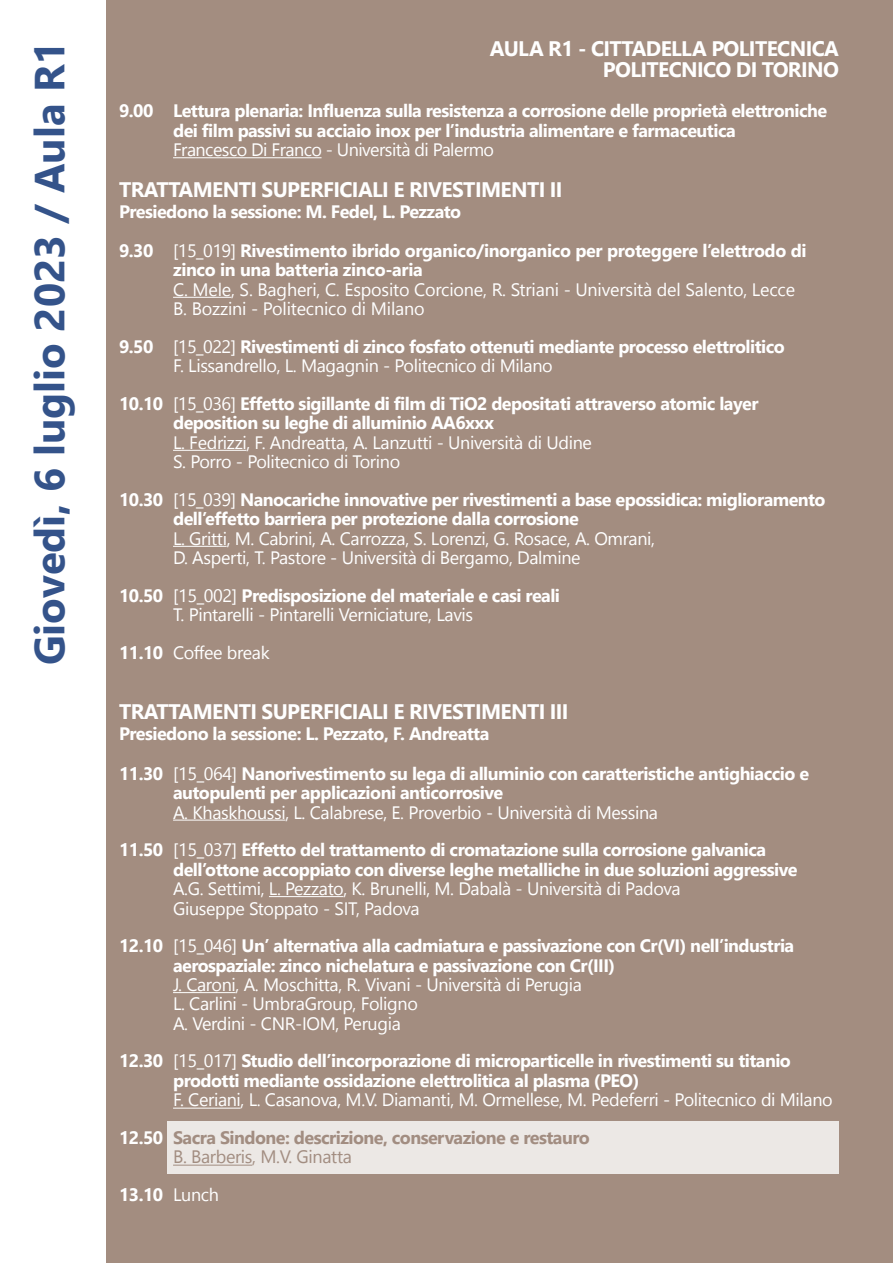
<style>
.page{position:relative;width:893px;height:1263px;background:#fff}
.page>*{position:absolute;margin:0;border:0;box-sizing:border-box;transform-origin:0 0}
.t1{font:700 42px "Nirmala UI";color:#34538a}
.t2{font:700 21px/21px "Nirmala UI";letter-spacing:-.03em;color:#fff;text-align:right}
.t3{font:700 18px/19.5px "Nirmala UI";letter-spacing:-.03em;color:#fff}
.t4{font:18px/19.5px "Nirmala UI";letter-spacing:-.02em;color:#fff}
.t5{font:18px/37.5px "Nirmala UI";letter-spacing:-.02em;color:#a28d81}
.s1{font-weight:400}
.s2{font-weight:700}
.s3{font-weight:700;color:#a28d81}
.s4{font-weight:700;color:#fff}
.s5{color:#fff}
</style>
<div class="page">
<div style="left:105px;top:0;width:788px;height:1263px;background:#a38d80"></div>
<div style="left:168px;top:1121px;width:671px;height:53px;background:#ece8e5"></div>
<hr style="left:173px;top:157px;width:149px;height:1px;background:#fff">
<hr style="left:173px;top:297px;width:58px;height:1px;background:#fff">
<hr style="left:173px;top:450px;width:73px;height:1px;background:#fff">
<hr style="left:173px;top:546px;width:54px;height:1px;background:#fff">
<hr style="left:173px;top:820px;width:112px;height:1px;background:#fff">
<hr style="left:269px;top:896px;width:74px;height:1px;background:#fff">
<hr style="left:173px;top:992px;width:63px;height:1px;background:#fff">
<hr style="left:173px;top:1108px;width:68px;height:1px;background:#fff">
<hr style="left:173px;top:1165px;width:79px;height:1px;background:#a28d81">
<h1 class="t1" style="left:15px;top:665px;width:626px;rotate:-90deg">Giovedì, 6 luglio 2023 / Aula R1</h1>
<p class="t2" style="left:490px;top:37px;width:351px">AULA R1 - CITTADELLA POLITECNICA<br>POLITECNICO DI TORINO</p>
<p class="t3" style="left:173px;top:100px;width:656px;text-indent:-54px">9.00 Lettura plenaria: Influenza sulla resistenza a corrosione delle proprietà elettroniche dei film passivi su acciaio inox per l’industria alimentare e farmaceutica</p>
<p class="t4" style="left:173px;top:139px;width:323px">Francesco Di Franco - Università di Palermo</p>
<p class="t2" style="left:119px;top:178px;width:445px">TRATTAMENTI SUPERFICIALI E RIVESTIMENTI II</p>
<p class="t3" style="left:119px;top:191px;width:689px;line-height:39px">Presiedono la sessione: M. Fedel, L. Pezzato<br>9.30 <span class="s1">[15_019]</span> Rivestimento ibrido organico/inorganico per proteggere l’elettrodo di</p>
<p class="t3" style="left:173px;top:259px;width:251px">zinco in una batteria zinco-aria</p>
<p class="t4" style="left:173px;top:278px;width:623px">C. Mele, S. Bagheri, C. Esposito Corcione, R. Striani - Università del Salento, Lecce<br>B. Bozzini - Politecnico di Milano</p>
<p class="t3" style="left:173px;top:336px;width:613px;text-indent:-54px">9.50 <span class="s1">[15_022]</span> Rivestimenti di zinco fosfato ottenuti mediante processo elettrolitico<br><span class="s1">F. Lissandrello, L. Magagnin - Politecnico di Milano</span></p>
<p class="t3" style="left:173px;top:393px;width:587px;text-indent:-54px">10.10 <span class="s1">[15_036]</span> Effetto sigillante di film di TiO2 depositati attraverso atomic layer deposition su leghe di alluminio AA6xxx</p>
<p class="t4" style="left:173px;top:431px;width:420px">L. Fedrizzi, F. Andreatta, A. Lanzutti - Università di Udine<br>S. Porro - Politecnico di Torino</p>
<p class="t3" style="left:173px;top:489px;width:654px;text-indent:-54px">10.30 <span class="s1">[15_039]</span> Nanocariche innovative per rivestimenti a base epossidica: miglioramento dell’effetto barriera per protezione dalla corrosione</p>
<p class="t4" style="left:173px;top:527px;width:484px">L. Gritti, M. Cabrini, A. Carrozza, S. Lorenzi, G. Rosace, A. Omrani,<br>D. Asperti, T. Pastore - Università di Bergamo, Dalmine</p>
<p class="t4" style="left:173px;top:584px;width:388px;text-indent:-54px"><span class="s2">10.50</span> [15_002] <span class="s2">Predisposizione del materiale e casi reali<br></span>T. Pintarelli - Pintarelli Verniciature, Lavis</p>
<p class="t4" style="left:119px;top:641px;width:152px"><span class="s2">11.10</span> Coffee break</p>
<p class="t2" style="left:119px;top:700px;width:451px">TRATTAMENTI SUPERFICIALI E RIVESTIMENTI III</p>
<p class="t3" style="left:119px;top:723px;width:372px">Presiedono la sessione: L. Pezzato, F. Andreatta</p>
<p class="t3" style="left:173px;top:762px;width:637px;text-indent:-54px">11.30 <span class="s1">[15_064]</span> Nanorivestimento su lega di alluminio con caratteristiche antighiaccio e autopulenti per applicazioni anticorrosive</p>
<p class="t4" style="left:119px;top:792px;width:649px;line-height:37.5px;text-indent:54px">A. Khaskhoussi, L. Calabrese, E. Proverbio - Università di Messina<br><span class="s2">11.50</span> [15_037] <span class="s2">Effetto del trattamento di cromatazione sulla corrosione galvanica</span></p>
<p class="t3" style="left:173px;top:858px;width:626px">dell’ottone accoppiato con diverse leghe metalliche in due soluzioni aggressive</p>
<p class="t4" style="left:173px;top:878px;width:509px">A.G. Settimi, L. Pezzato, K. Brunelli, M. Dabalà - Università di Padova<br>Giuseppe Stoppato - SIT, Padova</p>
<p class="t3" style="left:173px;top:935px;width:623px;text-indent:-54px">12.10 <span class="s1">[15_046]</span> Un’ alternativa alla cadmiatura e passivazione con Cr(VI) nell’industria aerospaziale: zinco nichelatura e passivazione con Cr(III)</p>
<p class="t4" style="left:173px;top:974px;width:410px">J. Caroni, A. Moschitta, R. Vivani - Università di Perugia<br>L. Carlini - UmbraGroup, Foligno<br>A. Verdini - CNR-IOM, Perugia</p>
<p class="t3" style="left:173px;top:1050px;width:619px;text-indent:-54px">12.30 <span class="s1">[15_017]</span> Studio dell’incorporazione di microparticelle in rivestimenti su titanio prodotti mediante ossidazione elettrolitica al plasma (PEO)</p>
<p class="t4" style="left:119px;top:1080px;width:715px;line-height:37.5px;text-indent:54px">F. Ceriani, L. Casanova, M.V. Diamanti, M. Ormellese, M. Pedeferri - Politecnico di Milano<br><span class="s2">12.50</span> <span class="s3">Sacra Sindone: descrizione, conservazione e restauro</span></p>
<p class="t5" style="left:119px;top:1137px;width:234px;text-indent:54px">B. Barberis, M.V. Ginatta<br><span class="s4">13.10</span> <span class="s5">Lunch</span></p>
</div>
